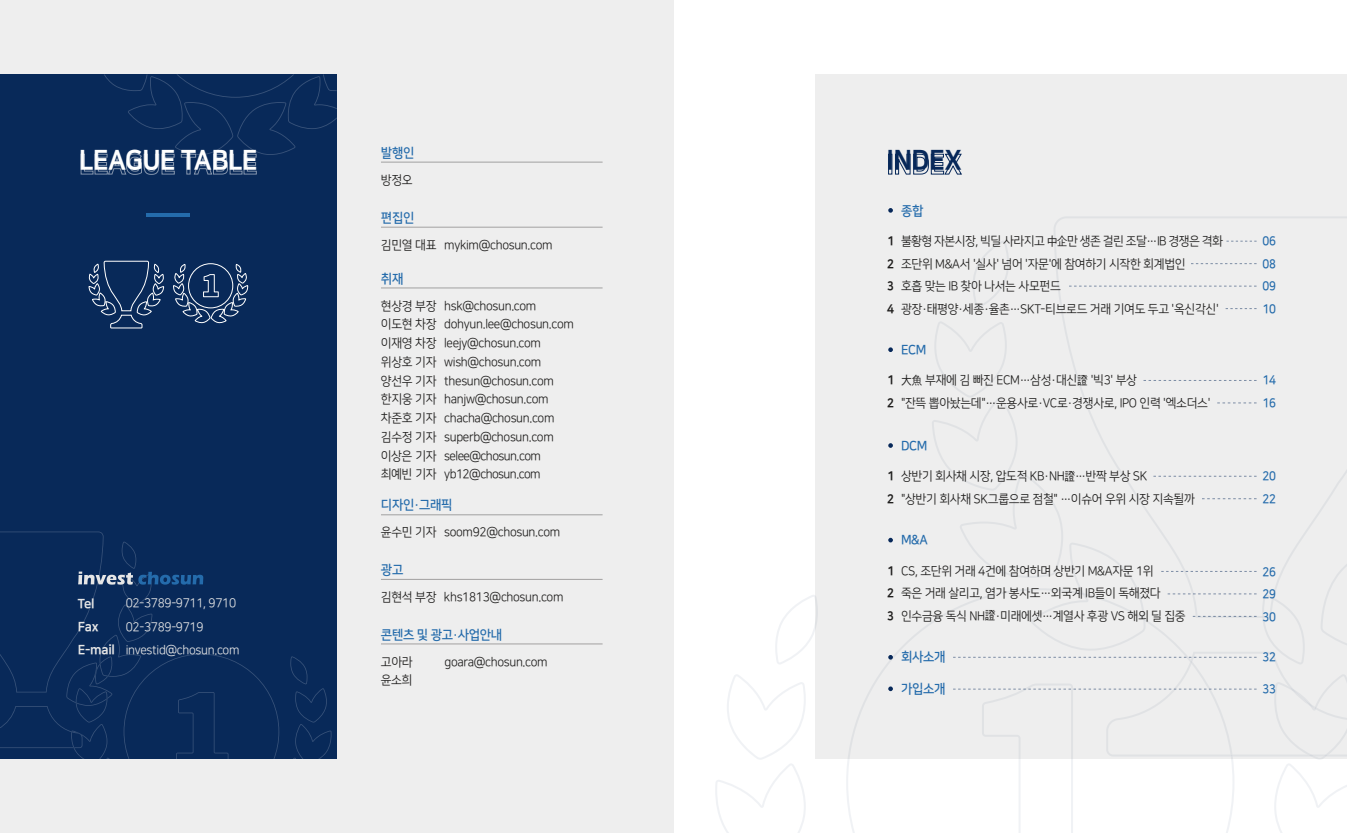
<style>
.page{position:relative;width:1347px;height:833px;background:#fff}
.page>*{position:absolute;margin:0;border:0;box-sizing:border-box;transform-origin:0 0}
.t1{font:27.5px "Nanum Square EB";letter-spacing:-.025em;color:#fff;scale:.95 1}
.t2{font:27.5px "Nanum Square EB";letter-spacing:-.025em;color:#072859;scale:.95 1}
.t3{font:13.12px "Nanum Square B";letter-spacing:-.025em;color:#246bab;scale:.95 1}
.t4{font:13.12px "Nanum Square EB";letter-spacing:-.025em;color:#e6e6e6;scale:.95 1}
.t5{font:12.5px/18.8px "Nanum Square R";letter-spacing:-.025em;color:#1f1e1d;scale:.95 1}
.t6{font:12.5px/23.4px "Nanum Square R";letter-spacing:-.025em;color:#e6e6e6;scale:.95 1}
.t7{font:12.5px/22.5px "Nanum Square B";letter-spacing:-.025em;color:#246bab;scale:.9 1}
.t8{font:12.5px/22.5px "Nanum Square EB";color:#1f1e1d;scale:.9 1}
.s1{font-family:"Nanum Square EB";font-size:13.12px}
.s2{font-family:"Csng"}
</style>
<div class="page">
<svg style="left:715px;top:674px;width:91px;height:159px"></svg>
<svg style="left:775px;top:595px;width:40px;height:69px"></svg>
<div style="left:0;top:0;width:673px;height:833px;background:#eee"></div>
<div style="left:0;top:74px;width:337px;height:684px;background:#082959"></div>
<svg style="left:290px;top:656px;width:41px;height:102px"></svg>
<svg style="left:0;top:531px;width:279px;height:227px"></svg>
<hr style="left:381px;top:162px;width:221px;height:1px;background:#595757">
<hr style="left:381px;top:227px;width:221px;height:1px;background:#595757">
<hr style="left:381px;top:288px;width:221px;height:1px;background:#595757">
<hr style="left:381px;top:514px;width:221px;height:1px;background:#595757">
<hr style="left:381px;top:579px;width:221px;height:1px;background:#595757">
<hr style="left:381px;top:643px;width:221px;height:1px;background:#595757">
<div style="left:815px;top:74px;width:531px;height:684px;background:#eee"></div>
<svg style="left:88px;top:260px;width:161px;height:69px"></svg>
<svg style="left:80px;top:74px;width:257px;height:101px"></svg>
<div style="left:888px;top:154px;width:4px;height:20px;border:1px solid #072859"></div>
<svg style="left:895px;top:154px;width:66px;height:20px"></svg>
<svg style="left:888px;top:208px;width:5px;height:5px"></svg>
<svg style="left:888px;top:347px;width:5px;height:5px"></svg>
<svg style="left:888px;top:443px;width:5px;height:5px"></svg>
<svg style="left:888px;top:538px;width:5px;height:4px"></svg>
<svg style="left:888px;top:655px;width:5px;height:4px"></svg>
<svg style="left:888px;top:686px;width:5px;height:5px"></svg>
<svg style="left:1226px;top:241px;width:30px;height:1px"></svg>
<svg style="left:1191px;top:263px;width:65px;height:1px"></svg>
<svg style="left:1069px;top:286px;width:187px;height:1px"></svg>
<svg style="left:1225px;top:308px;width:31px;height:1px"></svg>
<svg style="left:931px;top:321px;width:415px;height:512px"></svg>
<hr style="left:147px;top:214px;width:43px;height:3px;background:#246bab">
<h1 class="t1" style="left:79px;top:145px;width:190px">LEAGUE TABLE</h1>
<p class="t4" style="left:78px;top:596px;width:19px">Tel</p>
<p class="t6" style="left:126px;top:592px;width:118px">02-3789-9711, 9710</p>
<p class="t4" style="left:78px;top:619px;width:23px">Fax</p>
<p class="t6" style="left:78px;top:615px;width:171px;text-indent:48px">02-3789-9719<br><span class="s1">E-mail</span> investid@chosun.com</p>
<p class="t3" style="left:381px;top:146px;width:37px">발행인</p>
<p class="t5" style="left:381px;top:171px;width:35px">방정오</p>
<p class="t3" style="left:381px;top:211px;width:37px">편집인</p>
<p class="t5" style="left:381px;top:236px;width:182px">김민열 대표 mykim@chosun.com</p>
<p class="t3" style="left:381px;top:271px;width:25px">취재</p>
<p class="t5" style="left:381px;top:296px;width:205px">현상경 부장 hsk@chosun.com<br>이도현 차장 dohyun.lee@chosun.com 이재영 차장 leejy@chosun.com 위상호 기자 wish@chosun.com 양선우 기자 thesun@chosun.com 한지웅 기자 hanjw@chosun.com 차준호 기자 chacha@chosun.com 김수정 기자 superb@chosun.com 이상은 기자 selee@chosun.com 최예빈 기자 yb12@chosun.com</p>
<p class="t3" style="left:381px;top:498px;width:77px">디자인·그래픽</p>
<p class="t5" style="left:381px;top:523px;width:190px">윤수민 기자 soom92@chosun.com</p>
<p class="t3" style="left:381px;top:563px;width:25px">광고</p>
<p class="t5" style="left:381px;top:588px;width:194px">김현석 부장 khs1813@chosun.com</p>
<p class="t3" style="left:381px;top:627px;width:129px">콘텐츠 및 광고·사업안내</p>
<p class="t5" style="left:381px;top:652px;width:35px">고아라</p>
<p class="t5" style="left:444px;top:652px;width:110px">goara@chosun.com</p>
<p class="t5" style="left:381px;top:671px;width:35px">윤소희</p>
<h1 class="t2" style="left:886px;top:145px;width:81px">INDEX</h1>
<p class="t3" style="left:901px;top:203px;width:25px">종합</p>
<p class="t8" style="left:887px;top:230px;width:9px;text-align:justify">1<br>2<br>3<br>4</p>
<p class="t5" style="left:901px;top:230px;width:340px;line-height:22.5px">불황형 자본시장, 빅딜 사라지고 <span class="s2">中企</span>만 생존 걸린 조달…IB 경쟁은 격화 조단위 M&amp;A서 '실사' 넘어 '자문'에 참여하기 시작한 회계법인<br>호흡 맞는 IB 찾아 나서는 사모펀드 광장·태평양·세종·율촌…SKT-티브로드 거래 기여도 두고 '옥신각신'</p>
<p class="t3" style="left:901px;top:343px;width:28px">ECM</p>
<p class="t8" style="left:887px;top:369px;width:9px">1<br>2</p>
<p class="t5" style="left:901px;top:369px;width:327px;line-height:22.5px"><span class="s2">大魚</span> 부재에 김 빠진 ECM…삼성·대신<span class="s2">證</span> '빅3' 부상<br>"잔뜩 뽑아놨는데"…운용사로·VC로·경쟁사로, IPO 인력 '엑소더스'</p>
<p class="t3" style="left:901px;top:438px;width:29px">DCM</p>
<p class="t8" style="left:887px;top:465px;width:9px">1<br>2</p>
<p class="t5" style="left:901px;top:465px;width:311px;line-height:22.5px">상반기 회사채 시장, 압도적 KB·NH<span class="s2">證</span>…반짝 부상 SK證"상반기 회사채 SK그룹으로 점철" …이슈어 우위 시장 지속될까</p>
<p class="t3" style="left:901px;top:533px;width:30px">M&amp;A</p>
<p class="t8" style="left:887px;top:559px;width:9px;text-align:justify">1<br>2<br>3</p>
<p class="t5" style="left:901px;top:560px;width:301px;line-height:22.5px">CS, 조단위 거래 4건에 참여하며 상반기 M&amp;A자문 1위<br>죽은 거래 살리고, 염가 봉사도…외국계 IB들이 독해졌다 인수금융 독식 NH<span class="s2">證</span>·미래에셋…계열사 후광 VS 해외 딜 집중</p>
<p class="t3" style="left:901px;top:650px;width:48px">회사소개</p>
<p class="t3" style="left:901px;top:682px;width:48px">가입소개</p>
<p class="t7" style="left:1262px;top:230px;width:16px;text-align:justify">06<br>08<br>09<br>10</p>
<p class="t7" style="left:1262px;top:369px;width:16px">14<br>16</p>
<p class="t7" style="left:1262px;top:465px;width:16px">20<br>22</p>
<p class="t7" style="left:1262px;top:560px;width:16px;text-align:justify">26<br>29<br>30</p>
<p class="t7" style="left:1262px;top:646px;width:16px">32</p>
<p class="t7" style="left:1262px;top:678px;width:16px">33</p>
</div>
